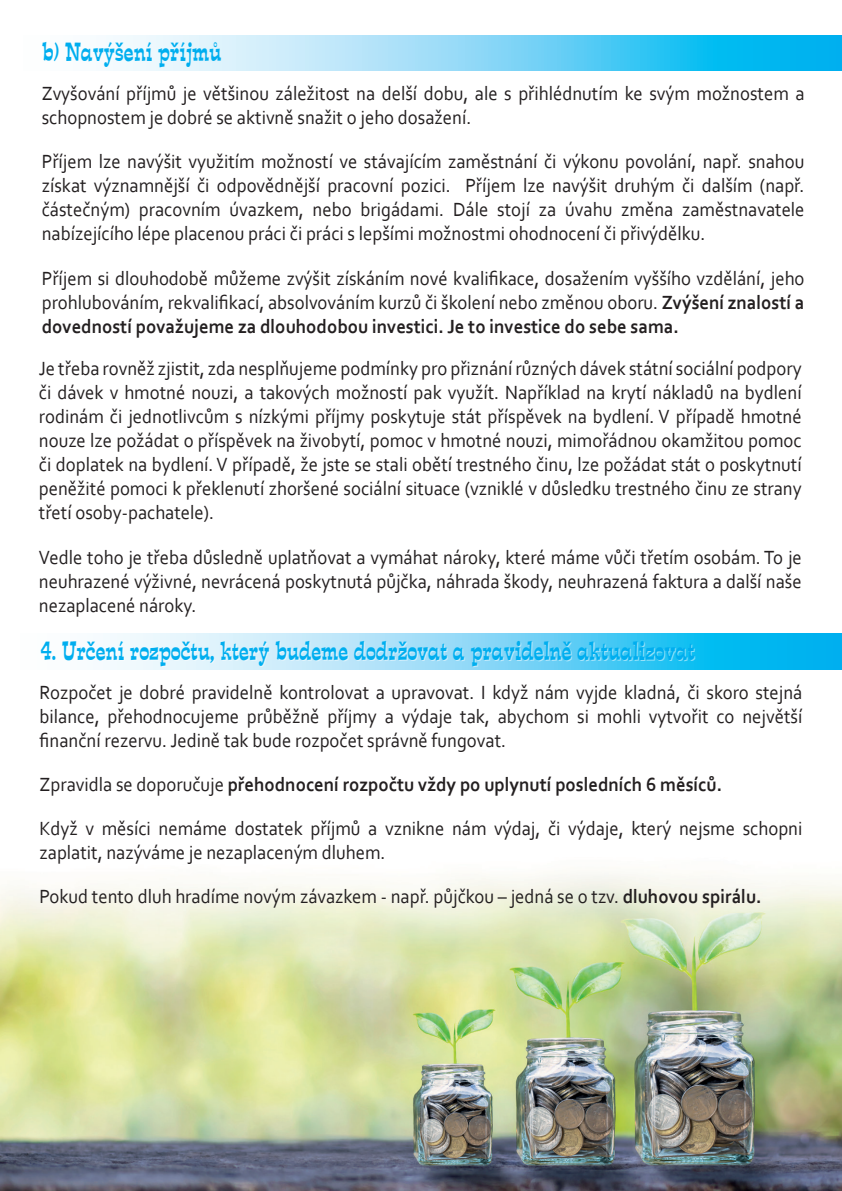
<style>
.page{position:relative;width:842px;height:1191px;background:#fff}
.page>*{position:absolute;margin:0;border:0;box-sizing:border-box;transform-origin:0 0}
.t1{font:24px "Expo CE";color:#00aeef;scale:.72 1}
.t2{font:20px/24px "Corbel";color:#231f20;text-align:justify;scale:.93 1}
.t3{font:700 20px "Corbel";color:#231f20;scale:.93 1}
.s1{font-weight:700}
.s2{font-weight:400}
</style>
<div class="page">
<svg style="left:103px;top:633px;width:739px;height:36px;background:#7dd7f6"></svg>
<img style="left:0;top:874px;width:842px;height:317px">
<svg style="left:106px;top:35px;width:736px;height:35px;background:#7ed7f6"></svg>
<p class="t1" style="left:42px;top:35px;width:251px">b) Navýšení příjmů</p>
<p class="t2" style="left:42px;top:81px;width:822px">Zvyšování příjmů je většinou záležitost na delší dobu, ale s přihlédnutím ke svým možnostem a schopnostem je dobré se aktivně snažit o jeho dosažení.</p>
<p class="t2" style="left:42px;top:149px;width:822px">Příjem lze navýšit využitím možností ve stávajícím zaměstnání či výkonu povolání, např. snahou získat významnější či odpovědnější pracovní pozici. Příjem lze navýšit druhým či dalším (např. částečným) pracovním úvazkem, nebo brigádami. Dále stojí za úvahu změna zaměstnavatele nabízejícího lépe placenou práci či práci s lepšími možnostmi ohodnocení či přivýdělku.</p>
<p class="t2" style="left:42px;top:265px;width:822px">Příjem si dlouhodobě můžeme zvýšit získáním nové kvalifikace, dosažením vyššího vzdělání, jeho prohlubováním, rekvalifikací, absolvováním kurzů či školení nebo změnou oboru. <span class="s1">Zvýšení znalostí a dovedností považujeme za dlouhodobou investici. Je to investice do sebe sama.</span></p>
<p class="t2" style="left:39px;top:356px;width:822px">Je třeba rovněž zjistit, zda nesplňujeme podmínky pro přiznání různých dávek státní sociální podpory či dávek v hmotné nouzi, a takových možností pak využít. Například na krytí nákladů na bydlení rodinám či jednotlivcům s nízkými příjmy poskytuje stát příspěvek na bydlení. V případě hmotné nouze lze požádat o příspěvek na živobytí, pomoc v hmotné nouzi, mimořádnou okamžitou pomoc či doplatek na bydlení. V případě, že jste se stali obětí trestného činu, lze požádat stát o poskytnutí peněžité pomoci k překlenutí zhoršené sociální situace (vzniklé v důsledku trestného činu ze strany třetí osoby-pachatele).</p>
<p class="t2" style="left:39px;top:544px;width:822px">Vedle toho je třeba důsledně uplatňovat a vymáhat nároky, které máme vůči třetím osobám. To je neuhrazené výživné, nevrácená poskytnutá půjčka, náhrada škody, neuhrazená faktura a další naše nezaplacené nároky.</p>
<p class="t1" style="left:40px;top:634px;width:910px">4. Určení rozpočtu, který budeme dodržovat a pravidelně aktualizovat</p>
<p class="t2" style="left:40px;top:679px;width:822px">Rozpočet je dobré pravidelně kontrolovat a upravovat. I když nám vyjde kladná, či skoro stejná bilance, přehodnocujeme průběžně příjmy a výdaje tak, abychom si mohli vytvořit co největší finanční rezervu. Jedině tak bude rozpočet správně fungovat.</p>
<p class="t3" style="left:40px;top:771px;width:735px"><span class="s2">Zpravidla se doporučuje</span> přehodnocení rozpočtu vždy po uplynutí posledních 6 měsíců.</p>
<p class="t2" style="left:40px;top:815px;width:822px">Když v měsíci nemáme dostatek příjmů a vznikne nám výdaj, či výdaje, který nejsme schopni zaplatit, nazýváme je nezaplaceným dluhem.</p>
<p class="t2" style="left:40px;top:883px;width:778px">Pokud tento dluh hradíme novým závazkem - např. půjčkou – jedná se o tzv. <span class="s1">dluhovou spirálu.</span></p>
</div>
